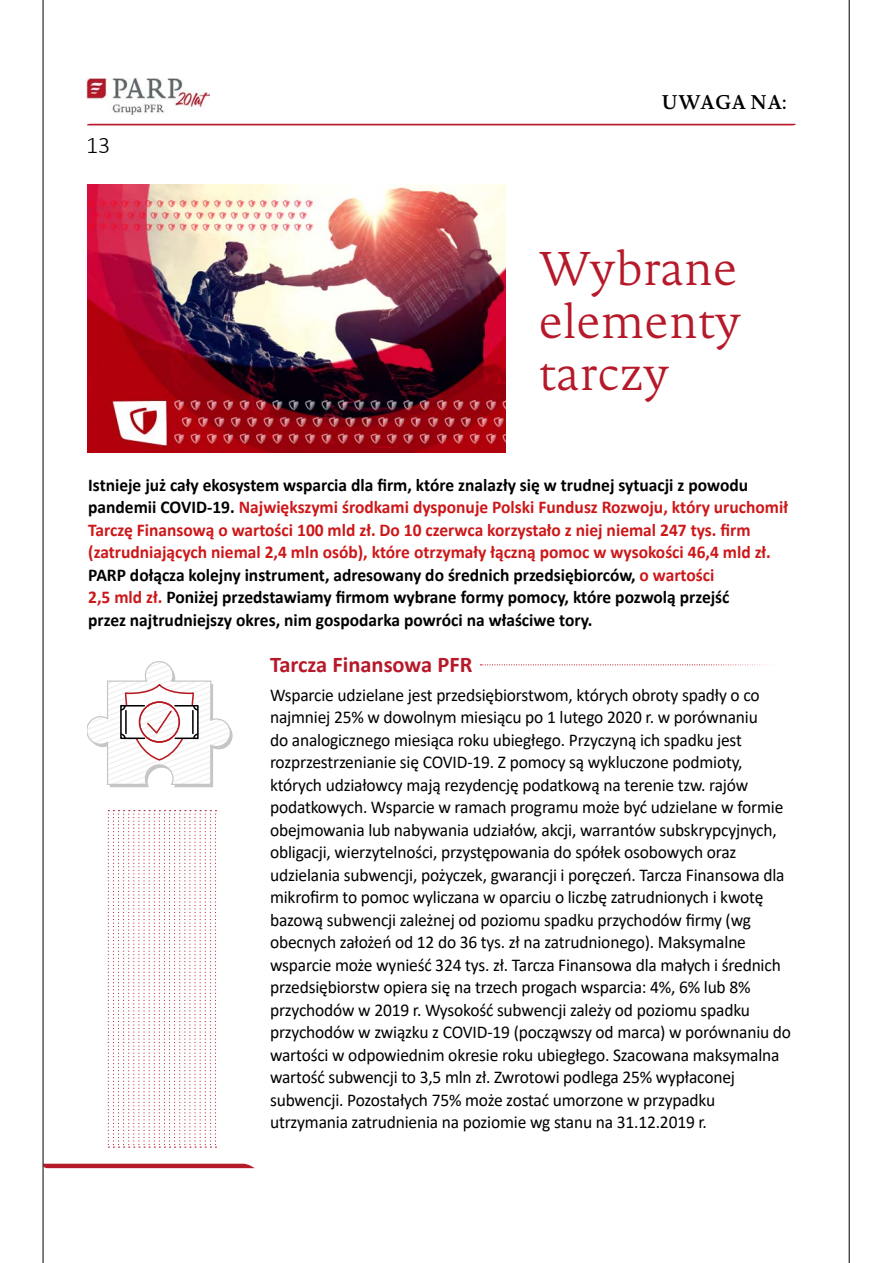
<style>
.page{position:relative;width:893px;height:1263px;background:#fff}
.page>*{position:absolute;margin:0;border:0;box-sizing:border-box;transform-origin:0 0}
.t1{font:200 46.5px/52.5px "Novel Pro";color:#b61929;text-align:justify}
.t2{font:300 24px "Calibri";color:#000}
.t3{font:700 22.5px "Calibri";color:#b61929}
.t4{font:600 19.5px "Novel Pro";letter-spacing:.01em;color:#000}
.t5{font:18px/22.5px "Calibri";letter-spacing:-.01em;color:#000}
.t6{font:700 18px/22.5px "Calibri";color:#000}
.s1{color:#cd1719}
</style>
<div class="page">
<svg style="left:480px;top:664px;width:285px;height:1px"></svg>
<svg style="left:108px;top:810px;width:108px;height:338px"></svg>
<svg style="left:44px;top:1164px;width:211px;height:4px"></svg>
<img style="left:87px;top:79px;width:122px;height:35px">
<img style="left:87px;top:185px;width:419px;height:267px">
<svg style="left:87px;top:661px;width:146px;height:126px"></svg>
<div style="left:139px;top:701px;width:41px;height:42px;border:2px solid #b51920;border-radius:50%"></div>
<svg style="left:87px;top:124px;width:709px;height:1px"></svg>
<hr style="left:43px;top:0;width:1px;height:1263px;background:#000">
<hr style="left:849px;top:0;width:1px;height:1263px;background:#000">
<h2 class="t2" style="left:86px;top:130px;width:26px">13</h2>
<p class="t4" style="left:661px;top:87px;width:127px">UWAGA NA:</p>
<p class="t1" style="left:539px;top:241px;width:204px">Wybrane elementy tarczy</p>
<p class="t6" style="left:88px;top:473px;width:701px">Istnieje już cały ekosystem wsparcia dla firm, które znalazły się w trudnej sytuacji z powodu pandemii COVID-19. <span class="s1">Największymi środkami dysponuje Polski Fundusz Rozwoju, który uruchomił Tarczę Finansową o wartości 100 mld zł. Do 10 czerwca korzystało z niej niemal 247 tys. firm (zatrudniających niemal 2,4 mln osób), które otrzymały łączną pomoc w wysokości 46,4 mld zł.<br></span>PARP dołącza kolejny instrument, adresowany do średnich przedsiębiorców, <span class="s1">o wartości<br>2,5 mld zł.</span> Poniżej przedstawiamy firmom wybrane formy pomocy, które pozwolą przejść<br>przez najtrudniejszy okres, nim gospodarka powróci na właściwe tory.</p>
<p class="t3" style="left:270px;top:649px;width:204px">Tarcza Finansowa PFR</p>
<p class="t5" style="left:270px;top:683px;width:491px">Wsparcie udzielane jest przedsiębiorstwom, których obroty spadły o co najmniej 25% w dowolnym miesiącu po 1 lutego 2020 r. w porównaniu do analogicznego miesiąca roku ubiegłego. Przyczyną ich spadku jest rozprzestrzenianie się COVID-19. Z pomocy są wykluczone podmioty, których udziałowcy mają rezydencję podatkową na terenie tzw. rajów</p>
<p class="t5" style="left:270px;top:795px;width:523px">podatkowych. Wsparcie w ramach programu może być udzielane w formie obejmowania lub nabywania udziałów, akcji, warrantów subskrypcyjnych, obligacji, wierzytelności, przystępowania do spółek osobowych oraz udzielania subwencji, pożyczek, gwarancji i poręczeń. Tarcza Finansowa dla mikrofirm to pomoc wyliczana w oparciu o liczbę zatrudnionych i kwotę bazową subwencji zależnej od poziomu spadku przychodów firmy (wg obecnych założeń od 12 do 36 tys. zł na zatrudnionego). Maksymalne wsparcie może wynieść 324 tys. zł. Tarcza Finansowa dla małych i średnich przedsiębiorstw opiera się na trzech progach wsparcia: 4%, 6% lub 8% przychodów w 2019 r. Wysokość subwencji zależy od poziomu spadku przychodów w związku z COVID-19 (począwszy od marca) w porównaniu do wartości w odpowiednim okresie roku ubiegłego. Szacowana maksymalna wartość subwencji to 3,5 mln zł. Zwrotowi podlega 25% wypłaconej subwencji. Pozostałych 75% może zostać umorzone w przypadku utrzymania zatrudnienia na poziomie wg stanu na 31.12.2019 r.</p>
</div>
